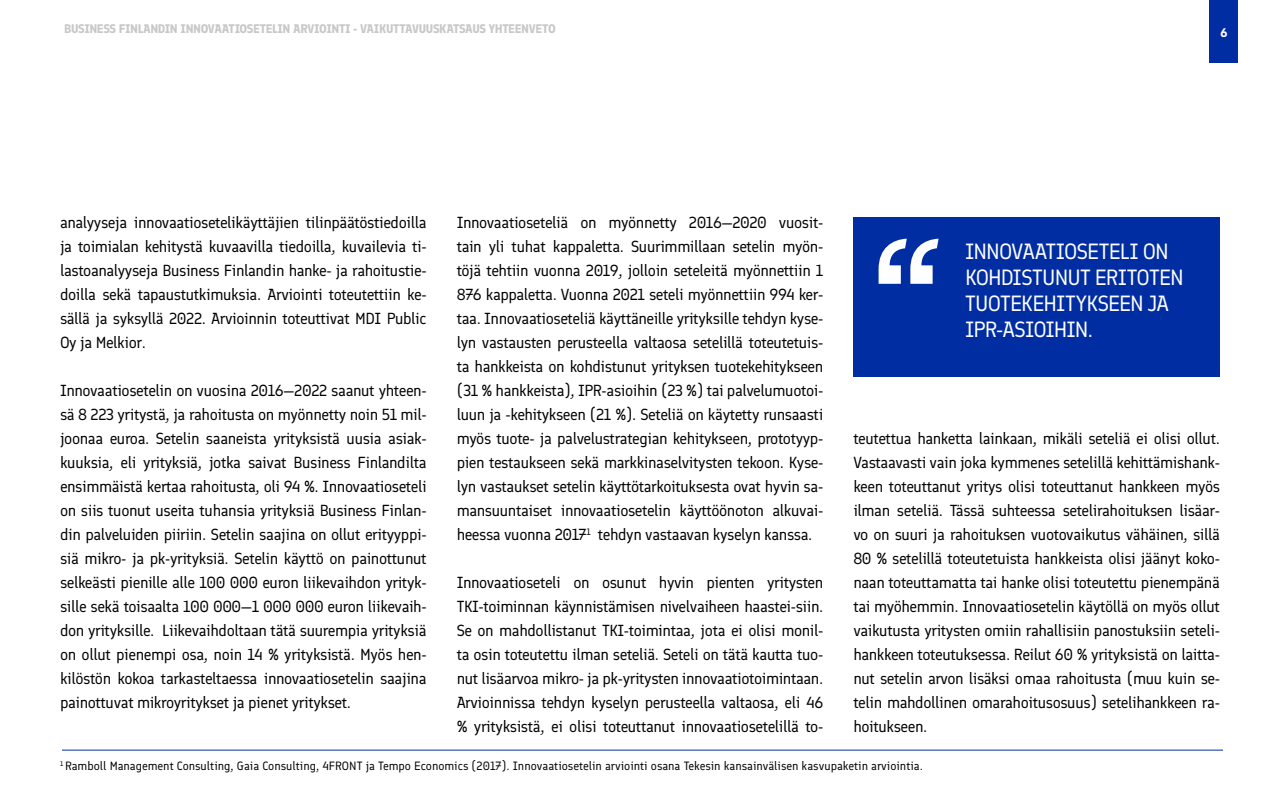
<style>
.page{position:relative;width:1280px;height:800px;background:#fff}
.page>*{position:absolute;margin:0;border:0;box-sizing:border-box;transform-origin:0 0}
.t1{font:700 127.1px "Finlandica";color:#fff}
.Lead_paragraph_dark{font:22px/26px "Finlandica";letter-spacing:-.04em;color:#fff}
.Leipis{font:16px/24px "Finlandica";letter-spacing:-.025em;color:#000;text-align:justify}
.t2{font:700 12.4px "Finlandica";letter-spacing:-.03em;color:#c8c8c8}
.t3{font:700 12.4px "Finlandica";color:#fff}
.Taulukko_leipis{font:12px "Finlandica";color:#000}
</style>
<div class="page">
<div style="left:853px;top:217px;width:367px;height:160px;background:#002ea2"></div>
<hr style="left:62px;top:750px;width:1161px;height:1px;background:#002ea2">
<div style="left:1210px;top:0;width:28px;height:63px;background:#002ea2"></div>
<p class="t2" style="left:64px;top:21px;width:493px">BUSINESS FINLANDIN INNOVAATIOSETELIN ARVIOINTI - VAIKUTTAVUUSKATSAUS YHTEENVETO</p>
<p class="t3" style="left:1221px;top:25px;width:8px">6</p>
<p class="Leipis" style="left:60px;top:210px;width:368px">analyyseja innovaatiosetelikäyttäjien tilinpäätöstiedoilla ja toimialan kehitystä kuvaavilla tiedoilla, kuvailevia ti&shy;lastoanalyyseja Business Finlandin hanke- ja rahoitustie&shy;doilla sekä tapaustutkimuksia. Arviointi toteutettiin ke&shy;sällä ja syksyllä 2022. Arvioinnin toteuttivat MDI Public Oy ja Melkior.</p>
<p class="Leipis" style="left:60px;top:378px;width:368px">Innovaatiosetelin on vuosina 2016—2022 saanut yhteen&shy;sä 8 223 yritystä, ja rahoitusta on myönnetty noin 51 mil&shy;joonaa euroa. Setelin saaneista yrityksistä uusia asiak&shy;kuuksia, eli yrityksiä, jotka saivat Business Finlandilta ensimmäistä kertaa rahoitusta, oli 94 %. Innovaatioseteli on siis tuonut useita tuhansia yrityksiä Business Finlan&shy;din palveluiden piiriin. Setelin saajina on ollut erityyppi&shy;siä mikro- ja pk-yrityksiä. Setelin käyttö on painottunut selkeästi pienille alle 100 000 euron liikevaihdon yrityk&shy;sille sekä toisaalta 100 000—1 000 000 euron liikevaih&shy;don yrityksille. Liikevaihdoltaan tätä suurempia yrityksiä on ollut pienempi osa, noin 14 % yrityksistä. Myös hen&shy;kilöstön kokoa tarkasteltaessa innovaatiosetelin saajina painottuvat mikroyritykset ja pienet yritykset.</p>
<p class="Leipis" style="left:457px;top:210px;width:368px">Innovaatioseteliä on myönnetty 2016—2020 vuosit&shy;tain yli tuhat kappaletta. Suurimmillaan setelin myön&shy;töjä tehtiin vuonna 2019, jolloin seteleitä myönnettiin 1<br>876 kappaletta. Vuonna 2021 seteli myönnettiin 994 ker&shy;taa. Innovaatioseteliä käyttäneille yrityksille tehdyn kyse&shy;lyn vastausten perusteella valtaosa setelillä toteutetuis&shy;ta hankkeista on kohdistunut yrityksen tuotekehitykseen (31 % hankkeista), IPR-asioihin (23 %) tai palvelumuotoi&shy;luun ja -kehitykseen (21 %). Seteliä on käytetty runsaasti myös tuote- ja palvelustrategian kehitykseen, prototyyp&shy;pien testaukseen sekä markkinaselvitysten tekoon. Kyse&shy;lyn vastaukset setelin käyttötarkoituksesta ovat hyvin sa&shy;mansuuntaiset innovaatiosetelin käyttöönoton alkuvai&shy;heessa vuonna 2017<sup>1</sup> tehdyn vastaavan kyselyn kanssa.</p>
<p class="Leipis" style="left:457px;top:570px;width:368px">Innovaatioseteli on osunut hyvin pienten yritysten TKI-toiminnan käynnistämisen nivelvaiheen haastei-siin.<br>Se on mahdollistanut TKI-toimintaa, jota ei olisi monil&shy;ta osin toteutettu ilman seteliä. Seteli on tätä kautta tuo&shy;nut lisäarvoa mikro- ja pk-yritysten innovaatiotoimintaan.<br>Arvioinnissa tehdyn kyselyn perusteella valtaosa, eli 46 % yrityksistä, ei olisi toteuttanut innovaatiosetelillä to-</p>
<h1 class="t1" style="left:872px;top:210px;width:67px">“</h1>
<p class="Lead_paragraph_dark" style="left:965px;top:238px;width:220px">INNOVAATIOSETELI ON<br>KOHDISTUNUT ERITOTEN<br>TUOTEKEHITYKSEEN JA</p>
<p class="Lead_paragraph_dark" style="left:965px;top:316px;width:129px">IPR-ASIOIHIN.</p>
<p class="Leipis" style="left:853px;top:426px;width:368px">teutettua hanketta lainkaan, mikäli seteliä ei olisi ollut.<br>Vastaavasti vain joka kymmenes setelillä kehittämishank&shy;keen toteuttanut yritys olisi toteuttanut hankkeen myös ilman seteliä. Tässä suhteessa setelirahoituksen lisäar&shy;vo on suuri ja rahoituksen vuotovaikutus vähäinen, sillä 80 % setelillä toteutetuista hankkeista olisi jäänyt koko&shy;naan toteuttamatta tai hanke olisi toteutettu pienempänä tai myöhemmin. Innovaatiosetelin käytöllä on myös ollut vaikutusta yritysten omiin rahallisiin panostuksiin seteli&shy;hankkeen toteutuksessa. Reilut 60 % yrityksistä on laitta&shy;nut setelin arvon lisäksi omaa rahoitusta (muu kuin se&shy;telin mahdollinen omarahoitusosuus) setelihankkeen ra&shy;hoitukseen.</p>
<p class="Taulukko_leipis" style="left:60px;top:758px;width:865px"><sup>1</sup> Ramboll Management Consulting, Gaia Consulting, 4FRONT ja Tempo Economics (2017). Innovaatiosetelin arviointi osana Tekesin kansainvälisen kasvupaketin arviointia.</p>
</div>
